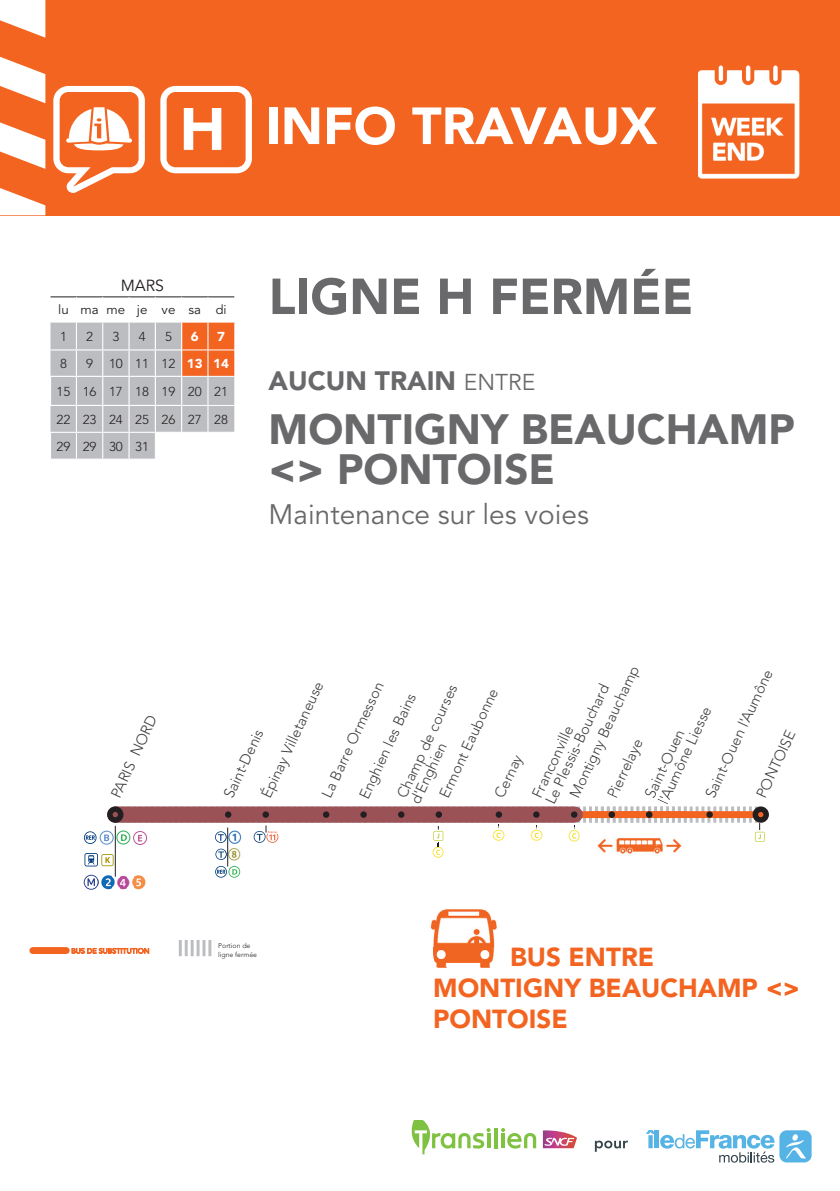
<style>
.page{position:relative;width:840px;height:1191px;background:#fff}
.page>*{position:absolute;margin:0;border:0;box-sizing:border-box;transform-origin:0 0}
.t1{font:900 51.6px "Avenir LT Std";color:#fff}
.t2{font:900 50px "Avenir LT Std";color:#69696c}
.t3{font:900 42px/40px "Avenir LT Std";color:#69696c}
.t4{font:28px "Avenir LT Std";color:#69696c}
.t5{font:900 26.4px "Avenir LT Std";color:#69696c}
.t6{font:900 26px/31.2px "Avenir LT Std";color:#f36421}
.t7{font:16px "Avenir LT Std";color:#231f20}
.t8{font:300 14.8px "Avenir LT Std";color:#3e3e3f}
.t9{font:300 12.8px/27.6px "Avenir LT Std";color:#231f20;text-align:justify}
.t10{font:12.8px "Avenir LT Std";color:#231f20}
.t11{font:900 12.8px "Avenir LT Std";color:#fff}
.t12{font:300 7px/8.2px "Avenir LT Std";color:#231f20}
.s1{font-weight:900;color:#fff}
.s2{font-weight:400;font-size:22.8px}
</style>
<div class="page">
<div style="left:0;top:0;width:839px;height:215px;background:#f36421"></div>
<svg style="left:0;top:0;width:45px;height:215px"></svg>
<svg style="left:53px;top:86px;width:92px;height:107px"></svg>
<svg style="left:160px;top:86px;width:92px;height:87px"></svg>
<img style="left:181px;top:108px;width:47px;height:57px">
<img style="left:430px;top:909px;width:67px;height:58px">
<img style="left:433px;top:947px;width:64px;height:19px">
<img style="left:698px;top:66px;width:100px;height:112px">
<div style="left:752px;top:806px;width:16px;height:16px;border:5px solid #231f20;border-radius:50%"></div>
<img style="left:97px;top:886px;width:48px;height:4px">
<img style="left:113px;top:886px;width:6px;height:4px">
<img style="left:128px;top:886px;width:5px;height:4px">
<svg style="left:645px;top:793px;width:11px;height:5px"></svg>
<img style="left:657px;top:793px;width:13px;height:11px">
<img style="left:607px;top:793px;width:11px;height:5px">
<svg style="left:179px;top:940px;width:33px;height:16px"></svg>
<svg style="left:72px;top:948px;width:77px;height:5px"></svg>
<div style="left:33px;top:947px;width:33px;height:7px;background:#f36421"></div>
<svg style="left:84px;top:806px;width:680px;height:80px"></svg>
<svg style="left:50px;top:296px;width:185px;height:163px"></svg>
<svg style="left:594px;top:1140px;width:33px;height:11px"></svg>
<svg style="left:646px;top:1130px;width:128px;height:32px"></svg>
<div style="left:779px;top:1130px;width:32px;height:32px;background:#55b3e5;border-radius:7px"></div>
<svg style="left:786px;top:1134px;width:19px;height:24px"></svg>
<svg style="left:542px;top:1130px;width:34px;height:18px"></svg>
<hr style="left:494px;top:1128px;width:3px;height:20px;background:#7fc241">
<svg style="left:411px;top:1120px;width:79px;height:34px"></svg>
<svg style="left:501px;top:1128px;width:35px;height:20px"></svg>
<h1 class="t1" style="left:265px;top:95px;width:393px">INFO TRAVAUX</h1>
<p class="t7" style="left:121px;top:276px;width:45px">MARS</p>
<p class="t10" style="left:58px;top:302px;width:170px">lu ma me je ve sa di</p>
<p class="t9" style="left:60px;top:323px;width:8px">1</p>
<p class="t9" style="left:86px;top:323px;width:8px">2</p>
<p class="t9" style="left:112px;top:323px;width:8px">3</p>
<p class="t9" style="left:139px;top:323px;width:8px">4</p>
<p class="t9" style="left:165px;top:323px;width:8px">5</p>
<p class="t11" style="left:191px;top:329px;width:9px">6</p>
<p class="t11" style="left:217px;top:329px;width:9px">7</p>
<p class="t9" style="left:60px;top:350px;width:8px">8</p>
<p class="t9" style="left:57px;top:350px;width:174px;text-indent:30px">9 10 11 12 <span class="s1">13 14<br></span>15 16 17 18 19 20 21<br>22 23 24 25 26 27 28<br>29 29 30 31</p>
<h2 class="t2" style="left:268px;top:266px;width:426px">LIGNE H FERMÉE</h2>
<h3 class="t5" style="left:268px;top:365px;width:268px">AUCUN TRAIN <span class="s2">ENTRE</span></h3>
<h3 class="t3" style="left:268px;top:409px;width:527px">MONTIGNY BEAUCHAMP &lt;&gt; PONTOISE</h3>
<h3 class="t4" style="left:268px;top:498px;width:322px">Maintenance sur les voies</h3>
<p class="t8" style="left:107px;top:793px;width:91px;rotate:-65deg">PARIS NORD</p>
<p class="t8" style="left:565px;top:793px;width:146px;rotate:-65deg">Montigny Beauchamp</p>
<p class="t8" style="left:701px;top:793px;width:141px;rotate:-65deg">Saint-Ouen l'Aumône</p>
<p class="t8" style="left:257px;top:793px;width:128px;rotate:-65deg">Épinay Villetaneuse</p>
<p class="t8" style="left:318px;top:793px;width:128px;rotate:-65deg">La Barre Ormesson</p>
<p class="t8" style="left:541px;top:799px;width:132px;rotate:-65deg">Le Plessis-Bouchard</p>
<p class="t8" style="left:393px;top:793px;width:125px;rotate:-65deg">Champ de courses</p>
<p class="t8" style="left:435px;top:793px;width:121px;rotate:-65deg">Ermont Eaubonne</p>
<p class="t8" style="left:355px;top:794px;width:116px;rotate:-65deg">Enghien les Bains</p>
<p class="t8" style="left:654px;top:799px;width:108px;rotate:-65deg">l'Aumône Liesse</p>
<p class="t8" style="left:528px;top:793px;width:80px;rotate:-65deg">Franconville</p>
<p class="t8" style="left:752px;top:793px;width:74px;rotate:-65deg">PONTOISE</p>
<p class="t8" style="left:220px;top:793px;width:76px;rotate:-65deg">Saint-Denis</p>
<p class="t8" style="left:640px;top:793px;width:76px;rotate:-65deg">Saint-Ouen</p>
<p class="t8" style="left:603px;top:793px;width:65px;rotate:-65deg">Pierrelaye</p>
<p class="t8" style="left:406px;top:799px;width:68px;rotate:-65deg">d'Enghien</p>
<p class="t8" style="left:490px;top:793px;width:48px;rotate:-65deg">Cernay</p>
<p class="t12" style="left:218px;top:941px;width:40px">Portion de ligne fermée</p>
<h3 class="t6" style="left:433px;top:941px;width:368px;text-indent:77px">BUS ENTRE<br>MONTIGNY BEAUCHAMP &lt;&gt;<br>PONTOISE</h3>
</div>
